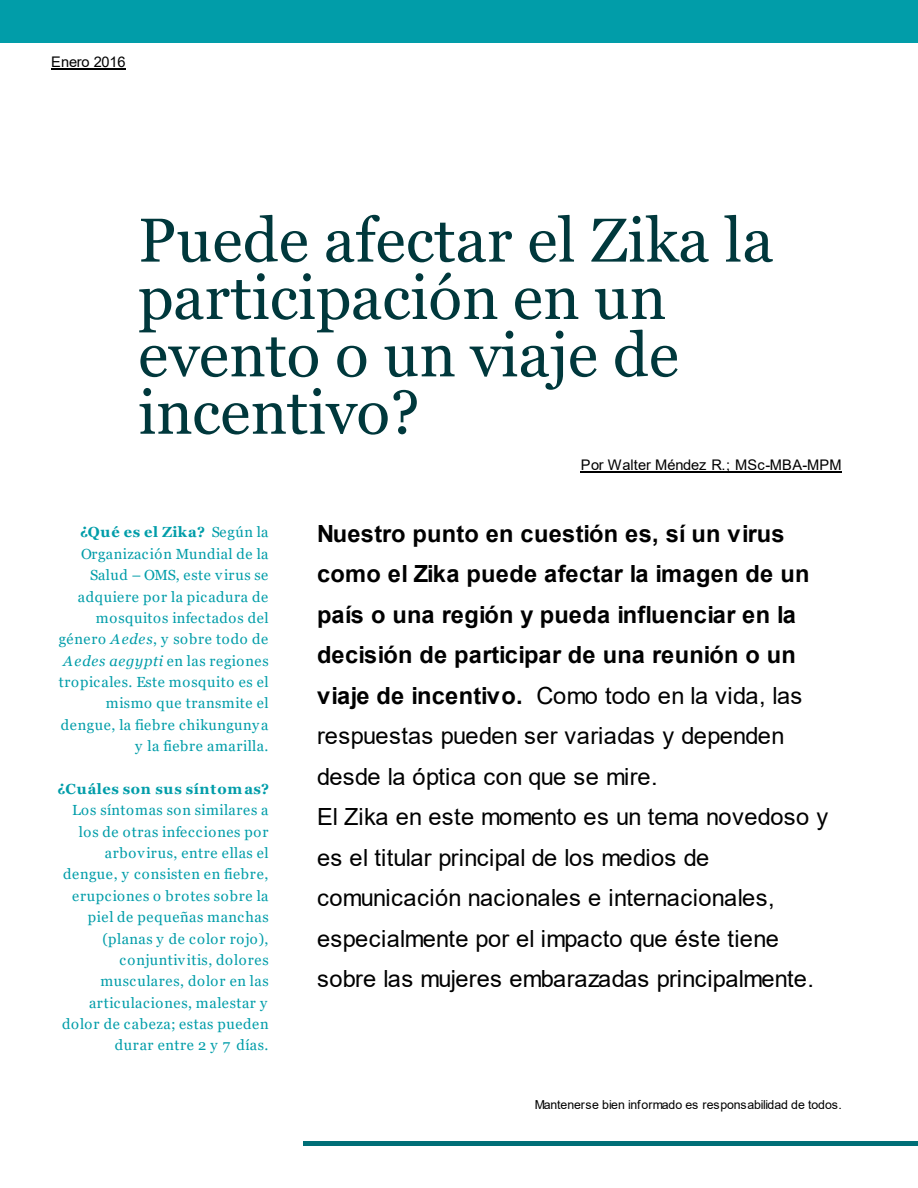
<style>
.page{position:relative;width:918px;height:1188px;background:#fff}
.page>*{position:absolute;margin:0;border:0;box-sizing:border-box;transform-origin:0 0}
.t1{font:61.8px/57.3px "Georgia";color:#00383c}
.t2{font:23.7px/40.5px "Arial";letter-spacing:.015em;color:#000}
.t3{font:14.7px/21.3px "Georgia";letter-spacing:.04em;color:#019da9;text-align:right}
.t4{font:14.7px "Arial";letter-spacing:.015em;color:#000}
.t5{font:700 14.7px "Georgia";letter-spacing:.05em;color:#019da9}
.t6{font:14.7px "Arial";letter-spacing:-.015em;color:#000}
.t7{font:12.3px "Arial";letter-spacing:-.01em;color:#000}
.s1{font-weight:700}
.s2{font-style:italic}
</style>
<div class="page">
<div style="left:0;top:0;width:918px;height:43px;background:#019da9"></div>
<hr style="left:51px;top:68px;width:74px;height:1px;background:#000">
<hr style="left:581px;top:472px;width:261px;height:1px;background:#000">
<hr style="left:304px;top:1141px;width:614px;height:4px;background:#006f77">
<p class="t6" style="left:51px;top:56px;width:76px">Enero 2016</p>
<h1 class="t1" style="left:138px;top:216px;width:637px">Puede afectar el Zika la participación en un evento o un viaje de incentivo?</h1>
<p class="t4" style="left:581px;top:460px;width:262px">Por Walter Méndez R.; MSc-MBA-MPM</p>
<p class="t3" style="left:59px;top:523px;width:212px"><span class="s1">¿Qué es el Zika?</span> Según la<br>Organización Mundial de la<br>Salud – OMS, este virus se adquiere por la picadura de mosquitos infectados del género <span class="s2">Aedes</span>, y sobre todo de<br><span class="s2">Aedes aegypti</span> en las regiones tropicales. Este mosquito es el mismo que transmite el dengue, la fiebre chikungunya y la fiebre amarilla.</p>
<p class="t5" style="left:58px;top:783px;width:213px">¿Cuáles son sus síntomas?</p>
<p class="t3" style="left:62px;top:801px;width:208px">Los síntomas son similares a los de otras infecciones por arbovirus, entre ellas el dengue, y consisten en fiebre, erupciones o brotes sobre la piel de pequeñas manchas (planas y de color rojo), conjuntivitis, dolores musculares, dolor en las articulaciones, malestar y dolor de cabeza; estas pueden durar entre 2 y 7 días.</p>
<p class="t2" style="left:317px;top:515px;width:513px"><span class="s1">Nuestro punto en cuestión es, sí un virus como el Zika puede afectar la imagen de un país o una región y pueda influenciar en la decisión de participar de una reunión o un viaje de incentivo.</span> Como todo en la vida, las respuestas pueden ser variadas y dependen desde la óptica con que se mire.<br>El Zika en este momento es un tema novedoso y es el titular principal de los medios de comunicación nacionales e internacionales, especialmente por el impacto que éste tiene sobre las mujeres embarazadas principalmente.</p>
<p class="t7" style="left:535px;top:1100px;width:309px">Mantenerse bien informado es responsabilidad de todos.</p>
</div>
